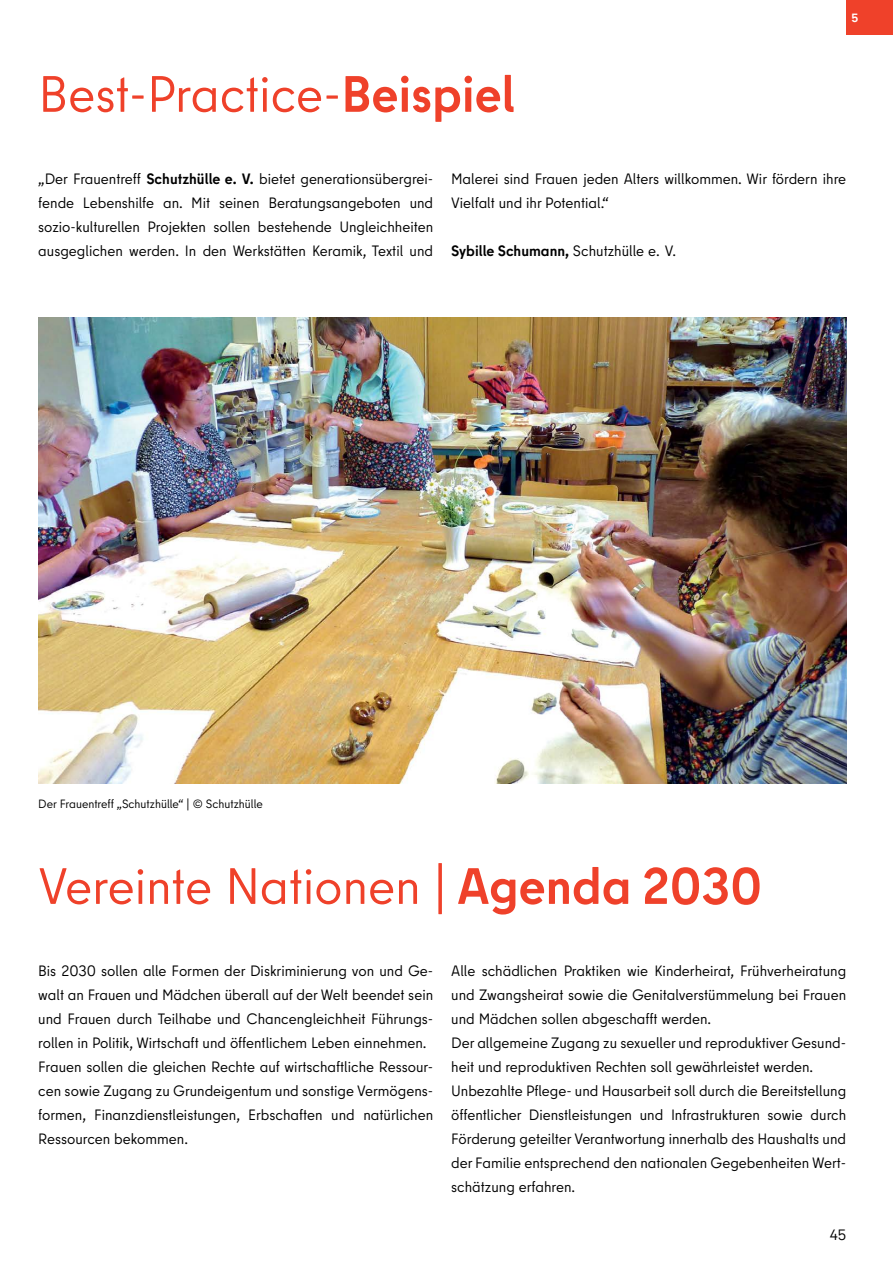
<style>
.page{position:relative;width:893px;height:1263px;background:#fff}
.page>*{position:absolute;margin:0;border:0;box-sizing:border-box;transform-origin:0 0}
.t1{font:51px "Berlin Type";color:#ef412a}
.t2{font:15px/24px "Berlin Type";color:#000}
.t3{font:700 15px "Berlin Type";color:#000}
.t4{font:12px "Berlin Type";color:#000}
.t5{font:700 12px "Berlin Type";color:#fff}
.s1{font-weight:700}
.s2{font-weight:400}
</style>
<div class="page">
<div style="left:846px;top:0;width:47px;height:35px;background:#ef412a"></div>
<img style="left:38px;top:317px;width:808px;height:467px">
<h1 class="t1" style="left:38px;top:62px;width:479px">Best-Practice-<span class="s1">Beispiel</span></h1>
<p class="t5" style="left:852px;top:10px;width:8px">5</p>
<p class="t2" style="left:38px;top:167px;width:396px;text-align:justify">„Der Frauentreff <span class="s1">Schutzhülle e. V.</span> bietet generationsübergrei&shy;fende Lebenshilfe an. Mit seinen Beratungsangeboten und sozio-kulturellen Projekten sollen bestehende Ungleichheiten ausgeglichen werden. In den Werkstätten Keramik, Textil und</p>
<p class="t2" style="left:451px;top:167px;width:396px">Malerei sind Frauen jeden Alters willkommen. Wir fördern ihre<br>Vielfalt und ihr Potential.“</p>
<p class="t3" style="left:451px;top:241px;width:226px">Sybille Schumann, <span class="s2">Schutzhülle e. V.</span></p>
<p class="t4" style="left:38px;top:796px;width:226px">Der Frauentreff „Schutzhülle“ | © Schutzhülle</p>
<h1 class="t1" style="left:38px;top:854px;width:725px">Vereinte Nationen | <span class="s1">Agenda 2030</span></h1>
<p class="t2" style="left:38px;top:959px;width:396px">Bis 2030 sollen alle Formen der Diskriminierung von und Ge&shy;walt an Frauen und Mädchen überall auf der Welt beendet sein und Frauen durch Teilhabe und Chancengleichheit Führungs&shy;rollen in Politik, Wirtschaft und öffentlichem Leben einnehmen.<br>Frauen sollen die gleichen Rechte auf wirtschaftliche Ressour&shy;cen sowie Zugang zu Grundeigentum und sonstige Vermögens&shy;formen, Finanzdienstleistungen, Erbschaften und natürlichen Ressourcen bekommen.</p>
<p class="t2" style="left:451px;top:959px;width:396px">Alle schädlichen Praktiken wie Kinderheirat, Frühverheiratung und Zwangsheirat sowie die Genitalverstümmelung bei Frauen und Mädchen sollen abgeschafft werden.<br>Der allgemeine Zugang zu sexueller und reproduktiver Gesund&shy;heit und reproduktiven Rechten soll gewährleistet werden.<br>Unbezahlte Pflege- und Hausarbeit soll durch die Bereitstellung öffentlicher Dienstleistungen und Infrastrukturen sowie durch Förderung geteilter Verantwortung innerhalb des Haushalts und der Familie entsprechend den nationalen Gegebenheiten Wert&shy;schätzung erfahren.</p>
<p class="t2" style="left:830px;top:1223px;width:18px">45</p>
</div>
